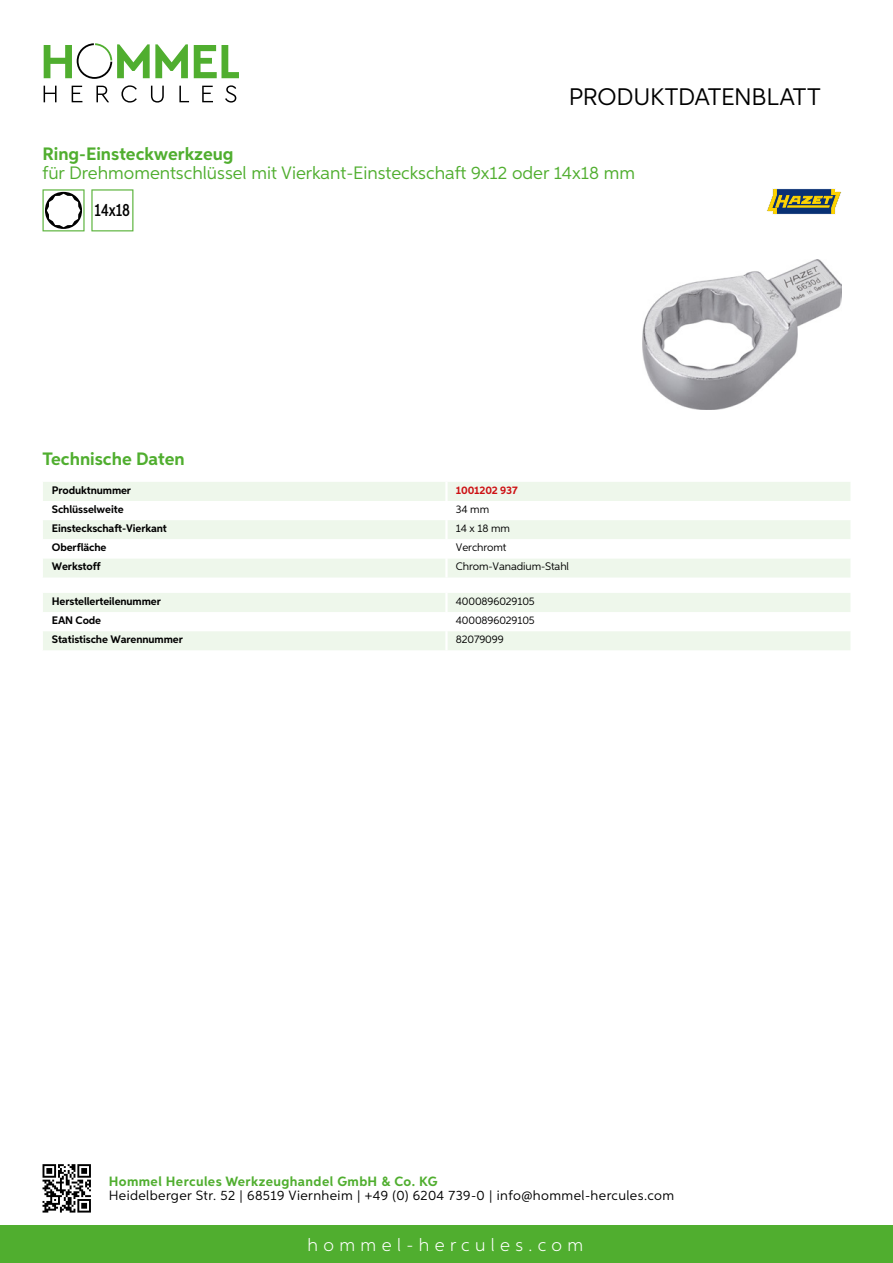
<style>
.page{position:relative;width:893px;height:1263px;background:#fff}
.page>*{position:absolute;margin:0;border:0;box-sizing:border-box;transform-origin:0 0}
.t1{font:24px "Aspira";letter-spacing:-.01em;color:#000}
.t2{font:18px "Aspira";color:#50ae2f}
.t3{font:700 18px "Aspira";color:#50ae2f}
.t4{font:300 18px "Aspira";letter-spacing:.3em;color:#fff}
.t5{font:500 17.85px "Aspira XX Nar";color:#000}
.t6{font:13.5px "Aspira";letter-spacing:.03em;color:#000}
.t7{font:700 13.5px "Aspira";letter-spacing:.03em;color:#50ae2f}
.t8{font:700 10.95px "Aspira";letter-spacing:-.01em;color:#000}
.t9{font:10.95px "Aspira";letter-spacing:-.01em;color:#000}
.t10{font:700 10.95px "Aspira";letter-spacing:-.01em;color:#cd1013}
</style>
<div class="page">
<div style="left:0;top:1226px;width:893px;height:37px;background:#50ae2f"></div>
<svg style="left:43px;top:1164px;width:48px;height:48px"></svg>
<svg style="left:194px;top:45px;width:45px;height:33px"></svg>
<svg style="left:44px;top:43px;width:144px;height:36px"></svg>
<svg style="left:44px;top:86px;width:13px;height:16px"></svg>
<svg style="left:72px;top:86px;width:10px;height:16px"></svg>
<svg style="left:96px;top:86px;width:13px;height:16px"></svg>
<svg style="left:121px;top:85px;width:16px;height:18px"></svg>
<svg style="left:151px;top:86px;width:13px;height:17px"></svg>
<svg style="left:179px;top:86px;width:10px;height:16px"></svg>
<svg style="left:202px;top:86px;width:11px;height:16px"></svg>
<svg style="left:225px;top:85px;width:11px;height:18px"></svg>
<div style="left:43px;top:482px;width:807px;height:95px;background:#eef7eb"></div>
<svg style="left:43px;top:501px;width:807px;height:57px"></svg>
<hr style="left:445px;top:482px;width:3px;height:19px;background:#fff">
<hr style="left:445px;top:501px;width:3px;height:19px;background:#fff">
<hr style="left:445px;top:520px;width:3px;height:19px;background:#fff">
<hr style="left:445px;top:539px;width:3px;height:19px;background:#fff">
<hr style="left:445px;top:558px;width:3px;height:19px;background:#fff">
<svg style="left:43px;top:593px;width:807px;height:57px"></svg>
<hr style="left:445px;top:631px;width:3px;height:19px;background:#fff">
<svg style="left:43px;top:189px;width:42px;height:42px"></svg>
<svg style="left:91px;top:189px;width:42px;height:42px"></svg>
<img style="left:643px;top:259px;width:199px;height:150px">
<svg style="left:767px;top:188px;width:75px;height:26px;background:#818763"></svg>
<h1 class="t1" style="left:569px;top:82px;width:253px">Produktdatenblatt</h1>
<h2 class="t3" style="left:43px;top:142px;width:193px">Ring-Einsteckwerkzeug</h2>
<h2 class="t2" style="left:43px;top:162px;width:594px">für Drehmomentschlüssel mit Vierkant-Einsteckschaft 9x12 oder 14x18 mm</h2>
<h3 class="t5" style="left:95px;top:199px;width:37px">14x18</h3>
<h2 class="t3" style="left:43px;top:448px;width:144px">Technische Daten</h2>
<p class="t8" style="left:52px;top:483px;width:81px">Produktnummer</p>
<p class="t10" style="left:456px;top:483px;width:63px">1001202 937</p>
<p class="t8" style="left:52px;top:502px;width:73px">Schlüsselweite</p>
<p class="t9" style="left:456px;top:502px;width:35px">34 mm</p>
<p class="t8" style="left:52px;top:521px;width:117px">Einsteckschaft-Vierkant</p>
<p class="t9" style="left:456px;top:522px;width:56px">14 x 18 mm</p>
<p class="t8" style="left:52px;top:541px;width:56px">Oberfläche</p>
<p class="t9" style="left:456px;top:541px;width:52px">Verchromt</p>
<p class="t8" style="left:52px;top:560px;width:50px">Werkstoff</p>
<p class="t9" style="left:456px;top:560px;width:115px">Chrom-Vanadium-Stahl</p>
<p class="t8" style="left:52px;top:594px;width:111px">Herstellerteilenummer</p>
<p class="t9" style="left:456px;top:594px;width:80px">4000896029105</p>
<p class="t8" style="left:52px;top:613px;width:51px">EAN Code</p>
<p class="t9" style="left:456px;top:613px;width:80px">4000896029105</p>
<p class="t8" style="left:52px;top:633px;width:132px">Statistische Warennummer</p>
<p class="t9" style="left:456px;top:633px;width:49px">82079099</p>
<p class="t7" style="left:109px;top:1172px;width:330px">Hommel Hercules Werkzeughandel GmbH &amp; Co. KG</p>
<p class="t6" style="left:109px;top:1187px;width:567px">Heidelberger Str. 52 | 68519 Viernheim | +49 (0) 6204 739-0 | info@hommel-hercules.com</p>
<h2 class="t4" style="left:307px;top:1234px;width:277px">hommel-hercules.com</h2>
</div>
